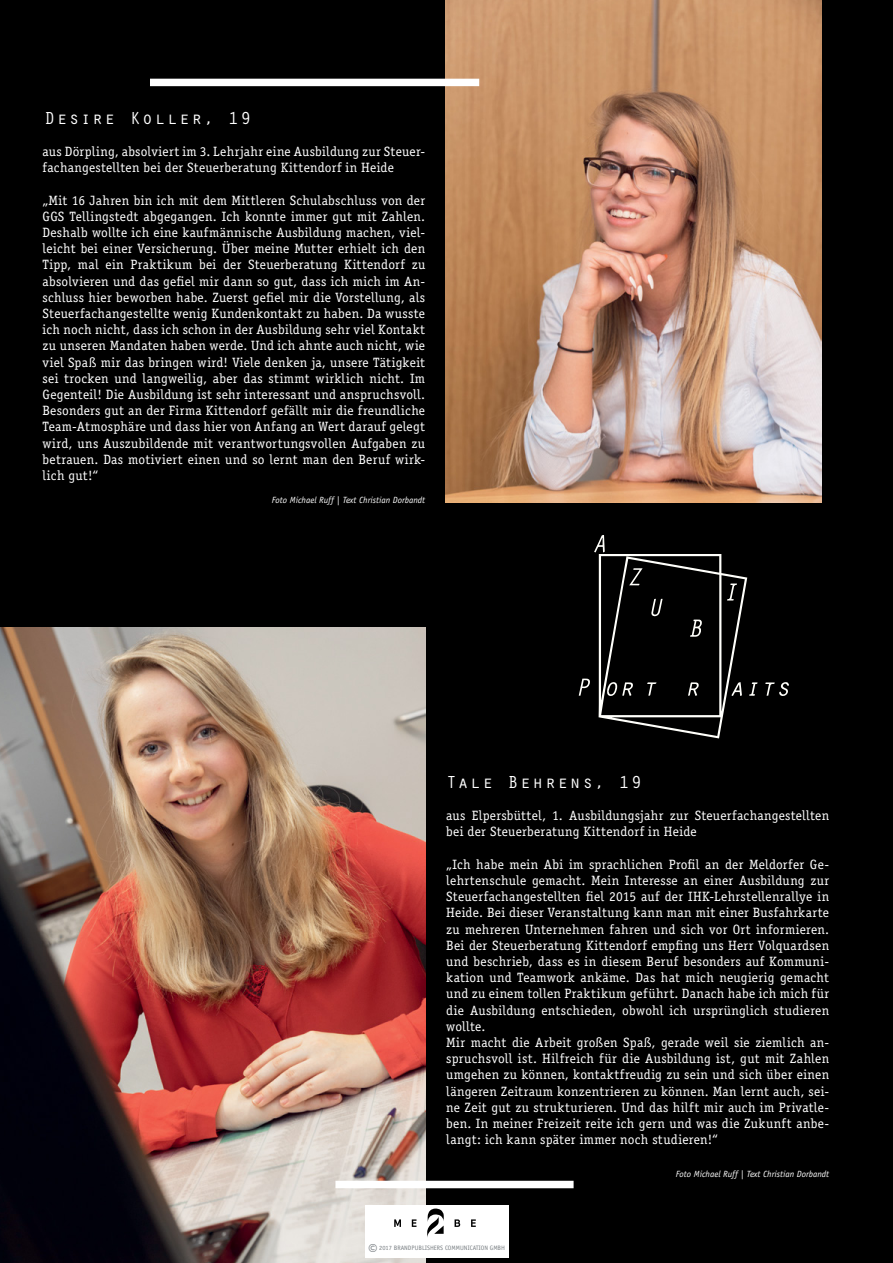
<style>
.page{position:relative;width:893px;height:1263px;background:#000}
.page>*{position:absolute;margin:0;border:0;box-sizing:border-box;transform-origin:0 0}
.t1{font:18px "Orator Std";letter-spacing:.085em;color:#fff}
.t2{font:17.25px "Officina Sans Std";color:#767c80}
.t3{font:13.5px/16.2px "Officina Serif Std";letter-spacing:.015em;color:#fff}
.t4{font:italic 9px "Officina Sans Std";color:#fff}
.t5{font:6.45px "Officina Sans Std";color:#767c80}
</style>
<div class="page">
<img style="left:446px;top:0;width:376px;height:503px">
<div style="left:150px;top:79px;width:329px;height:7px;background:#fff"></div>
<img style="left:0;top:628px;width:425px;height:635px">
<div style="left:335px;top:1181px;width:239px;height:7px;background:#fff"></div>
<svg style="left:765px;top:682px;width:24px;height:14px"></svg>
<svg style="left:579px;top:535px;width:178px;height:203px;background:#151515"></svg>
<div style="left:366px;top:1205px;width:143px;height:53px;background:#fff"></div>
<svg style="left:394px;top:1219px;width:7px;height:8px"></svg>
<svg style="left:412px;top:1219px;width:4px;height:8px"></svg>
<svg style="left:455px;top:1219px;width:5px;height:8px"></svg>
<svg style="left:471px;top:1219px;width:5px;height:8px"></svg>
<svg style="left:427px;top:1208px;width:17px;height:29px"></svg>
<h1 class="t1" style="left:44px;top:105px;width:209px">Desire Koller, 19</h1>
<p class="t3" style="left:43px;top:143px;width:384px">aus Dörpling, absolviert im 3. Lehrjahr eine Ausbildung zur Steuer&shy;fachangestellten bei der Steuerberatung Kittendorf in Heide</p>
<p class="t3" style="left:43px;top:192px;width:384px;text-align:justify">„Mit 16 Jahren bin ich mit dem Mittleren Schulabschluss von der GGS Tellingstedt abgegangen. Ich konnte immer gut mit Zahlen.<br>Deshalb wollte ich eine kaufmännische Ausbildung machen, viel&shy;leicht bei einer Versicherung. Über meine Mutter erhielt ich den Tipp, mal ein Praktikum bei der Steuerberatung Kittendorf zu absolvieren und das gefiel mir dann so gut, dass ich mich im An&shy;schluss hier beworben habe. Zuerst gefiel mir die Vorstellung, als Steuerfachangestellte wenig Kundenkontakt zu haben. Da wusste ich noch nicht, dass ich schon in der Ausbildung sehr viel Kontakt zu unseren Mandaten haben werde. Und ich ahnte auch nicht, wie viel Spaß mir das bringen wird! Viele denken ja, unsere Tätigkeit sei trocken und langweilig, aber das stimmt wirklich nicht. Im Gegenteil! Die Ausbildung ist sehr interessant und anspruchsvoll.<br>Besonders gut an der Firma Kittendorf gefällt mir die freundliche Team-Atmosphäre und dass hier von Anfang an Wert darauf gelegt wird, uns Auszubildende mit verantwortungsvollen Aufgaben zu betrauen. Das motiviert einen und so lernt man den Beruf wirk&shy;lich gut!“</p>
<p class="t4" style="left:272px;top:494px;width:155px">Foto Michael Ruff | Text Christian Dorbandt</p>
<h1 class="t1" style="left:446px;top:769px;width:197px">Tale Behrens, 19</h1>
<p class="t3" style="left:446px;top:807px;width:384px">aus Elpersbüttel, 1. Ausbildungsjahr zur Steuerfachangestellten bei der Steuerberatung Kittendorf in Heide</p>
<p class="t3" style="left:446px;top:856px;width:384px">„Ich habe mein Abi im sprachlichen Profil an der Meldorfer Ge&shy;lehrtenschule gemacht. Mein Interesse an einer Ausbildung zur Steuerfachangestellten fiel 2015 auf der IHK-Lehrstellenrallye in Heide. Bei dieser Veranstaltung kann man mit einer Busfahrkarte zu mehreren Unternehmen fahren und sich vor Ort informieren.<br>Bei der Steuerberatung Kittendorf empfing uns Herr Volquardsen und beschrieb, dass es in diesem Beruf besonders auf Kommuni&shy;kation und Teamwork ankäme. Das hat mich neugierig gemacht und zu einem tollen Praktikum geführt. Danach habe ich mich für die Ausbildung entschieden, obwohl ich ursprünglich studieren wollte.<br>Mir macht die Arbeit großen Spaß, gerade weil sie ziemlich an&shy;spruchsvoll ist. Hilfreich für die Ausbildung ist, gut mit Zahlen umgehen zu können, kontaktfreudig zu sein und sich über einen längeren Zeitraum konzentrieren zu können. Man lernt auch, sei&shy;ne Zeit gut zu strukturieren. Und das hilft mir auch im Privatle&shy;ben. In meiner Freizeit reite ich gern und was die Zukunft anbe&shy;langt: ich kann später immer noch studieren!“</p>
<p class="t4" style="left:676px;top:1168px;width:155px">Foto Michael Ruff | Text Christian Dorbandt</p>
<p class="t2" style="left:368px;top:1240px;width:11px">©</p>
<p class="t5" style="left:379px;top:1244px;width:127px">2017 BRANDPUBLISHERS COMMUNICATION GMBH</p>
</div>
